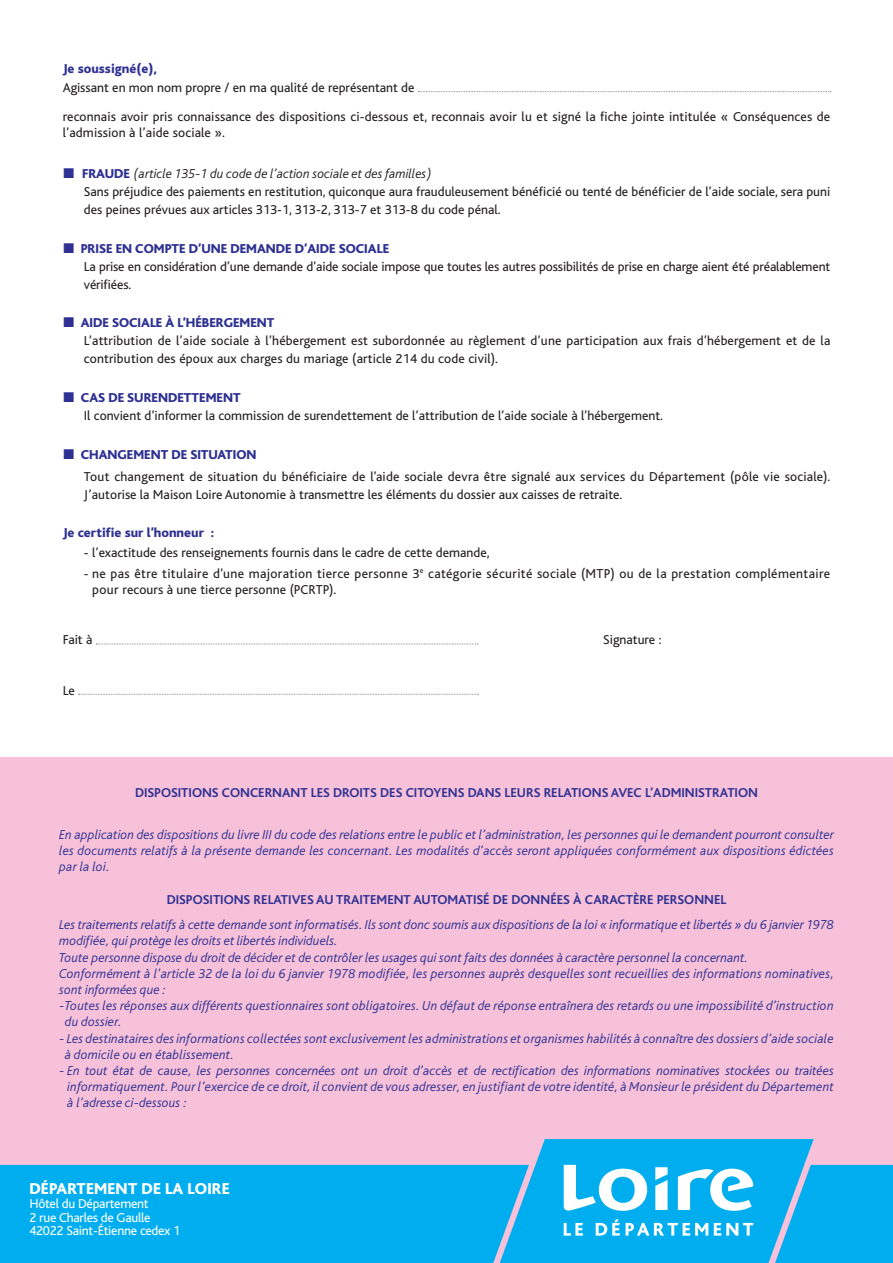
<style>
.page{position:relative;width:893px;height:1263px;background:#fff}
.page>*{position:absolute;margin:0;border:0;box-sizing:border-box;transform-origin:0 0}
.t1{font:800 16.5px "Bliss";letter-spacing:.01em;color:#fff}
.t2{font:italic 300 13.5px/16.2px "Bliss";letter-spacing:.01em;color:#2e3092;text-align:justify}
.t3{font:13.5px/18px "Bliss";color:#231f20}
.t4{font:700 13.5px "Bliss";color:#2e3092}
.t5{font:13.5px/16.2px "Bliss";letter-spacing:.025em;color:#231f20}
.t6{font:800 13.5px "Bliss";color:#2e3092}
.t7{font:13.5px/13.5px "Bliss";letter-spacing:-.02em;color:#fff}
.s1{font-weight:800;color:#2e3092}
.s2{font-weight:300;font-style:italic}
</style>
<div class="page">
<div style="left:0;top:756px;width:892px;height:506px;background:#f7c1d9"></div>
<svg style="left:418px;top:91px;width:412px;height:1px"></svg>
<svg style="left:96px;top:643px;width:382px;height:1px"></svg>
<svg style="left:78px;top:693px;width:400px;height:1px"></svg>
<div style="left:0;top:1164px;width:491px;height:98px;background:#00aeef"></div>
<svg style="left:491px;top:1138px;width:402px;height:125px;background:#32b7ee"></svg>
<p class="t6" style="left:63px;top:62px;width:96px">Je soussigné(e),</p>
<p class="t3" style="left:63px;top:73px;width:768px;line-height:29px">Agissant en mon nom propre / en ma qualité de représentant de<br>reconnais avoir pris connaissance des dispositions ci-dessous et, reconnais avoir lu et signé la fiche jointe intitulée « Conséquences de</p>
<p class="t3" style="left:63px;top:124px;width:164px">l’admission à l’aide sociale ».</p>
<p class="t3" style="left:82px;top:165px;width:749px"><span class="s1">FRAUDE</span> <span class="s2">(article 135-1 du code de l’action sociale et des familles)<br></span>Sans préjudice des paiements en restitution, quiconque aura frauduleusement bénéficié ou tenté de bénéficier de l’aide sociale, sera puni des peines prévues aux articles 313-1, 313-2, 313-7 et 313-8 du code pénal.</p>
<p class="t6" style="left:81px;top:241px;width:310px">PRISE EN COMPTE D’UNE DEMANDE D’AIDE SOCIALE</p>
<p class="t3" style="left:84px;top:258px;width:747px">La prise en considération d’une demande d’aide sociale impose que toutes les autres possibilités de prise en charge aient été préalablement vérifiées.</p>
<p class="t6" style="left:81px;top:316px;width:195px">AIDE SOCIALE À L’HÉBERGEMENT</p>
<p class="t3" style="left:84px;top:332px;width:747px">L’attribution de l’aide sociale à l’hébergement est subordonnée au règlement d’une participation aux frais d’hébergement et de la contribution des époux aux charges du mariage (article 214 du code civil).</p>
<p class="t6" style="left:81px;top:390px;width:161px">CAS DE SURENDETTEMENT</p>
<p class="t3" style="left:84px;top:407px;width:580px">Il convient d’informer la commission de surendettement de l’attribution de l’aide sociale à l’hébergement.</p>
<p class="t6" style="left:81px;top:448px;width:177px">CHANGEMENT DE SITUATION</p>
<p class="t3" style="left:84px;top:467px;width:747px">Tout changement de situation du bénéficiaire de l’aide sociale devra être signalé aux services du Département (pôle vie sociale).<br>J’autorise la Maison Loire Autonomie à transmettre les éléments du dossier aux caisses de retraite.</p>
<p class="t6" style="left:63px;top:525px;width:153px">Je certifie sur l’honneur :</p>
<p class="t3" style="left:84px;top:544px;width:407px">- l’exactitude des renseignements fournis dans le cadre de cette demande,</p>
<p class="t5" style="left:92px;top:565px;width:739px;text-indent:-8px">- ne pas être titulaire d’une majoration tierce personne 3<sup>e</sup> catégorie sécurité sociale (MTP) ou de la prestation complémentaire pour recours à une tierce personne (PCRTP).</p>
<p class="t3" style="left:63px;top:631px;width:31px">Fait à</p>
<p class="t3" style="left:603px;top:631px;width:60px">Signature :</p>
<p class="t3" style="left:63px;top:681px;width:14px">Le</p>
<p class="t4" style="left:135px;top:785px;width:624px">DISPOSITIONS CONCERNANT LES DROITS DES CITOYENS DANS LEURS RELATIONS AVEC L’ADMINISTRATION</p>
<p class="t2" style="left:59px;top:826px;width:775px">En application des dispositions du livre III du code des relations entre le public et l’administration, les personnes qui le demandent pourront consulter les documents relatifs à la présente demande les concernant. Les modalités d’accès seront appliquées conformément aux dispositions édictées par la loi.</p>
<p class="t4" style="left:167px;top:892px;width:561px">DISPOSITIONS RELATIVES AU TRAITEMENT AUTOMATISÉ DE DONNÉES À CARACTÈRE PERSONNEL</p>
<p class="t2" style="left:59px;top:916px;width:775px">Les traitements relatifs à cette demande sont informatisés. Ils sont donc soumis aux dispositions de la loi « informatique et libertés » du 6 janvier 1978</p>
<p class="t2" style="left:59px;top:932px;width:280px">modifiée, qui protège les droits et libertés individuels.</p>
<p class="t2" style="left:59px;top:949px;width:690px">Toute personne dispose du droit de décider et de contrôler les usages qui sont faits des données à caractère personnel la concernant.</p>
<p class="t2" style="left:59px;top:965px;width:776px">Conformément à l’article 32 de la loi du 6 janvier 1978 modifiée, les personnes auprès desquelles sont recueillies des informations nominatives,</p>
<p class="t2" style="left:59px;top:981px;width:108px">sont informées que :</p>
<p class="t2" style="left:59px;top:997px;width:775px">-Toutes les réponses aux différents questionnaires sont obligatoires. Un défaut de réponse entraînera des retards ou une impossibilité d’instruction</p>
<p class="t2" style="left:65px;top:1013px;width:59px">du dossier.</p>
<p class="t2" style="left:65px;top:1030px;width:770px;text-indent:-6px">- Les destinataires des informations collectées sont exclusivement les administrations et organismes habilités à connaître des dossiers d’aide sociale à domicile ou en établissement.</p>
<p class="t2" style="left:67px;top:1062px;width:767px;text-indent:-8px">- En tout état de cause, les personnes concernées ont un droit d’accès et de rectification des informations nominatives stockées ou traitées informatiquement. Pour l’exercice de ce droit, il convient de vous adresser, en justifiant de votre identité, à Monsieur le président du Département à l’adresse ci-dessous :</p>
<p class="t1" style="left:29px;top:1180px;width:202px">DÉPARTEMENT DE LA LOIRE</p>
<p class="t7" style="left:29px;top:1196px;width:152px">Hôtel du Département<br>2 rue Charles de Gaulle<br>42022 Saint-Étienne cedex 1</p>
</div>
